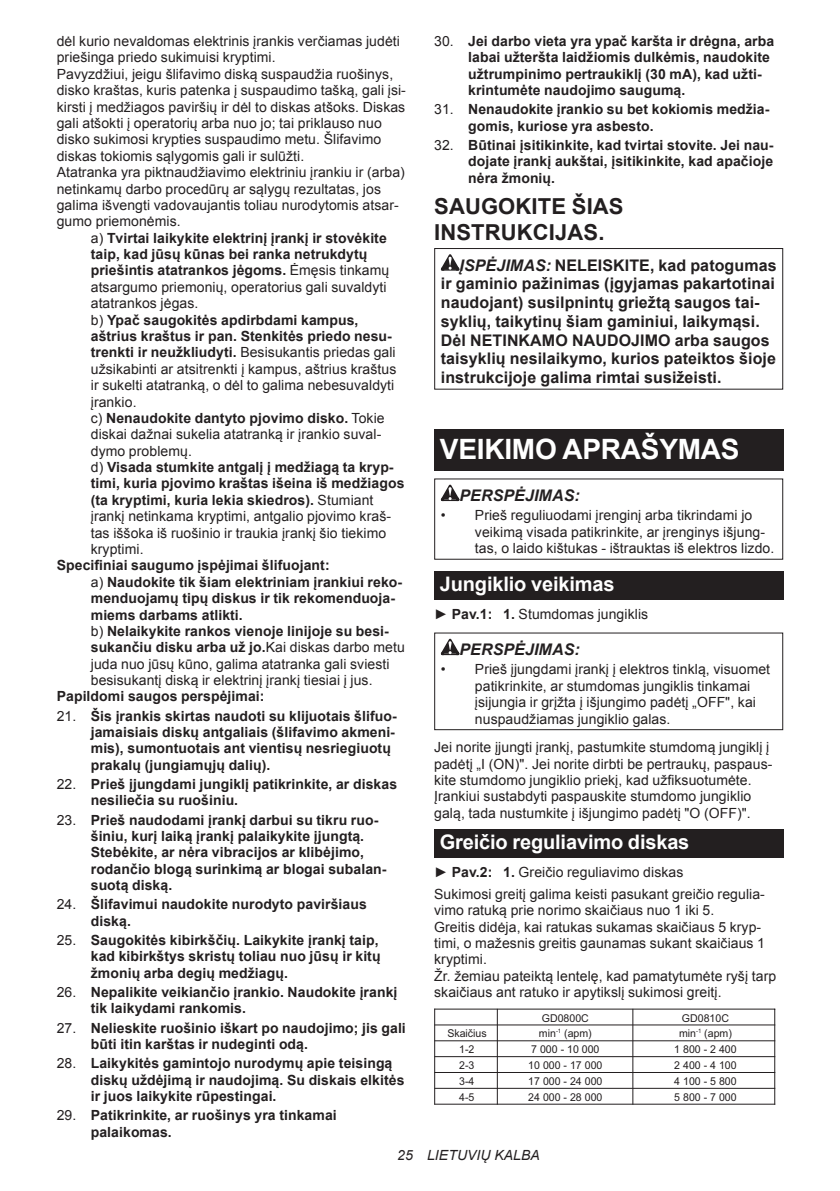
<style>
.page{position:relative;width:840px;height:1191px;background:#fff}
.page>*{position:absolute;margin:0;border:0;box-sizing:border-box;transform-origin:0 0}
.t1{font:700 28px "Arial";letter-spacing:-.01em;color:#fff}
.t2{font:700 22px/25.8px "Arial";letter-spacing:.005em;color:#231f20}
.t3{font:700 20px "Arial";letter-spacing:-.01em;color:#fff}
.t4{font:700 16px/18.8px "Arial";letter-spacing:.005em;color:#231f20}
.t5{font:italic 700 16px "Arial";letter-spacing:.005em;color:#231f20}
.t6{font:14px/16.4px "Arial";letter-spacing:.005em;color:#231f20}
.t7{font:700 14px/16.4px "Arial";letter-spacing:.005em;color:#231f20}
.t8{font:italic 14px "Arial";letter-spacing:.005em;color:#231f20}
.t9{font:10.8px "Arial";color:#231f20}
.s1{font-weight:700}
.s2{font-weight:400}
.s3{font-style:italic}
</style>
<div class="page">
<svg style="left:440px;top:254px;width:19px;height:17px"></svg>
<div style="left:434px;top:248px;width:348px;height:142px;border:1px solid #231f20"></div>
<div style="left:434px;top:429px;width:348px;height:41px;background:#231f20"></div>
<svg style="left:440px;top:485px;width:19px;height:16px"></svg>
<div style="left:434px;top:478px;width:348px;height:82px;border:1px solid #231f20"></div>
<div style="left:434px;top:571px;width:348px;height:28px;background:#231f20"></div>
<svg style="left:440px;top:639px;width:19px;height:16px"></svg>
<div style="left:434px;top:632px;width:348px;height:98px;border:1px solid #231f20"></div>
<div style="left:434px;top:829px;width:348px;height:28px;background:#231f20"></div>
<hr style="left:434px;top:1009px;width:1px;height:95px;background:#231f20">
<hr style="left:773px;top:1009px;width:1px;height:95px;background:#231f20">
<hr style="left:434px;top:1008px;width:340px;height:1px;background:#231f20">
<hr style="left:434px;top:1024px;width:340px;height:1px;background:#231f20">
<hr style="left:434px;top:1040px;width:340px;height:1px;background:#231f20">
<hr style="left:434px;top:1056px;width:340px;height:1px;background:#231f20">
<hr style="left:434px;top:1072px;width:340px;height:1px;background:#231f20">
<hr style="left:434px;top:1088px;width:340px;height:1px;background:#231f20">
<hr style="left:434px;top:1103px;width:340px;height:1px;background:#231f20">
<hr style="left:632px;top:1009px;width:1px;height:95px;background:#231f20">
<hr style="left:496px;top:1009px;width:1px;height:95px;background:#231f20">
<p class="t6" style="left:57px;top:33px;width:350px">dėl kurio nevaldomas elektrinis įrankis verčiamas judėti priešinga priedo sukimuisi kryptimi.<br>Pavyzdžiui, jeigu šlifavimo diską suspaudžia ruošinys, disko kraštas, kuris patenka į suspaudimo tašką, gali įsi&shy;kirsti į medžiagos paviršių ir dėl to diskas atšoks. Diskas gali atšokti į operatorių arba nuo jo; tai priklauso nuo disko sukimosi krypties suspaudimo metu. Šlifavimo diskas tokiomis sąlygomis gali ir sulūžti.<br>Atatranka yra piktnaudžiavimo elektriniu įrankiu ir (arba) netinkamų darbo procedūrų ar sąlygų rezultatas, jos galima išvengti vadovaujantis toliau nurodytomis atsar&shy;gumo priemonėmis.</p>
<p class="t6" style="left:91px;top:230px;width:315px">a) <span class="s1">Tvirtai laikykite elektrinį įrankį ir stovėkite taip, kad jūsų kūnas bei ranka netrukdytų priešintis atatrankos jėgoms.</span> Ėmęsis tinkamų atsargumo priemonių, operatorius gali suvaldyti atatrankos jėgas.<br>b) <span class="s1">Ypač saugokitės apdirbdami kampus, aštrius kraštus ir pan. Stenkitės priedo nesu&shy;trenkti ir neužkliudyti.</span> Besisukantis priedas gali užsikabinti ar atsitrenkti į kampus, aštrius kraštus ir sukelti atatranką, o dėl to galima nebesuvaldyti įrankio.<br>c) <span class="s1">Nenaudokite dantyto pjovimo disko.</span> Tokie diskai dažnai sukelia atatranką ir įrankio suval&shy;dymo problemų.<br>d) <span class="s1">Visada stumkite antgalį į medžiagą ta kryp&shy;timi, kuria pjovimo kraštas išeina iš medžiagos (ta kryptimi, kuria lekia skiedros).</span> Stumiant įrankį netinkama kryptimi, antgalio pjovimo kraš&shy;tas iššoka iš ruošinio ir traukia įrankį šio tiekimo kryptimi.</p>
<p class="t7" style="left:91px;top:558px;width:315px;text-indent:-34px">Specifiniai saugumo įspėjimai šlifuojant:<br><span class="s2">a)</span> Naudokite tik šiam elektriniam įrankiui reko&shy;menduojamų tipų diskus ir tik rekomenduoja&shy;miems darbams atlikti.<br><span class="s2">b)</span> Nelaikykite rankos vienoje linijoje su besi&shy;sukančiu disku arba už jo.<span class="s2">Kai diskas darbo metu juda nuo jūsų kūno, galima atatranka gali sviesti besisukantį diską ir elektrinį įrankį tiesiai į jus.</span></p>
<p class="t7" style="left:57px;top:689px;width:209px">Papildomi saugos perspėjimai:</p>
<p class="t7" style="left:91px;top:708px;width:307px;text-indent:-34px"><span class="s2">21.</span> Šis įrankis skirtas naudoti su klijuotais šlifuo&shy;jamaisiais diskų antgaliais (šlifavimo akmeni&shy;mis), sumontuotais ant vientisų nesriegiuotų prakalų (jungiamųjų dalių).</p>
<p class="t7" style="left:91px;top:776px;width:307px;text-indent:-34px"><span class="s2">22.</span> Prieš įjungdami jungiklį patikrinkite, ar diskas nesiliečia su ruošiniu.</p>
<p class="t7" style="left:91px;top:812px;width:297px;text-indent:-34px"><span class="s2">23.</span> Prieš naudodami įrankį darbui su tikru ruo&shy;šiniu, kurį laiką įrankį palaikykite įjungtą.<br>Stebėkite, ar nėra vibracijos ar klibėjimo, rodančio blogą surinkimą ar blogai subalan&shy;suotą diską.</p>
<p class="t7" style="left:91px;top:896px;width:277px;text-indent:-34px"><span class="s2">24.</span> Šlifavimui naudokite nurodyto paviršiaus diską.</p>
<p class="t7" style="left:91px;top:932px;width:291px;text-indent:-34px"><span class="s2">25.</span> Saugokitės kibirkščių. Laikykite įrankį taip, kad kibirkštys skristų toliau nuo jūsų ir kitų žmonių arba degių medžiagų.</p>
<p class="t7" style="left:91px;top:984px;width:308px;text-indent:-34px"><span class="s2">26.</span> Nepalikite veikiančio įrankio. Naudokite įrankį tik laikydami rankomis.</p>
<p class="t7" style="left:91px;top:1020px;width:316px;text-indent:-34px"><span class="s2">27.</span> Nelieskite ruošinio iškart po naudojimo; jis gali būti itin karštas ir nudeginti odą.</p>
<p class="t7" style="left:91px;top:1055px;width:315px;text-indent:-34px"><span class="s2">28.</span> Laikykitės gamintojo nurodymų apie teisingą diskų uždėjimą ir naudojimą. Su diskais elkitės ir juos laikykite rūpestingai.</p>
<p class="t7" style="left:91px;top:1107px;width:247px;text-indent:-34px"><span class="s2">29.</span> Patikrinkite, ar ruošinys yra tinkamai palaikomas.</p>
<p class="t7" style="left:468px;top:33px;width:307px;text-indent:-34px"><span class="s2">30.</span> Jei darbo vieta yra ypač karšta ir drėgna, arba labai užteršta laidžiomis dulkėmis, naudokite užtrumpinimo pertraukiklį (30 mA), kad užti&shy;krintumėte naudojimo saugumą.</p>
<p class="t7" style="left:468px;top:102px;width:302px;text-indent:-34px"><span class="s2">31.</span> Nenaudokite įrankio su bet kokiomis medžia&shy;gomis, kuriose yra asbesto.</p>
<p class="t7" style="left:468px;top:137px;width:306px;text-align:justify;text-indent:-34px"><span class="s2">32.</span> Būtinai įsitikinkite, kad tvirtai stovite. Jei nau&shy;dojate įrankį aukštai, įsitikinkite, kad apačioje nėra žmonių.</p>
<h2 class="t2" style="left:434px;top:194px;width:191px">SAUGOKITE ŠIAS<br>INSTRUKCIJAS.</h2>
<p class="t4" style="left:440px;top:256px;width:337px;text-indent:19px"><span class="s3">ĮSPĖJIMAS:</span> NELEISKITE, kad patogumas ir gaminio pažinimas (įgyjamas pakartotinai naudojant) susilpnintų griežtą saugos tai&shy;syklių, taikytinų šiam gaminiui, laikymąsi.<br>Dėl NETINKAMO NAUDOJIMO arba saugos taisyklių nesilaikymo, kurios pateiktos šioje instrukcijoje galima rimtai susižeisti.</p>
<h1 class="t1" style="left:439px;top:430px;width:301px">VEIKIMO APRAŠYMAS</h1>
<p class="t5" style="left:459px;top:485px;width:122px">PERSPĖJIMAS:</p>
<p class="t6" style="left:474px;top:507px;width:301px;text-indent:-34px">• Prieš reguliuodami įrenginį arba tikrindami jo veikimą visada patikrinkite, ar įrenginys išjung&shy;tas, o laido kištukas - ištrauktas iš elektros lizdo.</p>
<h3 class="t3" style="left:439px;top:570px;width:176px">Jungiklio veikimas</h3>
<p class="t6" style="left:434px;top:606px;width:215px">► <span class="s1">Pav.1: 1.</span> Stumdomas jungiklis</p>
<p class="t5" style="left:459px;top:639px;width:122px">PERSPĖJIMAS:</p>
<p class="t6" style="left:474px;top:661px;width:296px;text-indent:-34px">• Prieš įjungdami įrankį į elektros tinklą, visuomet patikrinkite, ar stumdomas jungiklis tinkamai įsijungia ir grįžta į išjungimo padėtį „OFF", kai nuspaudžiamas jungiklio galas.</p>
<p class="t6" style="left:434px;top:739px;width:339px">Jei norite įjungti įrankį, pastumkite stumdomą jungiklį į padėtį „I (ON)". Jei norite dirbti be pertraukų, paspaus&shy;kite stumdomo jungiklio priekį, kad užfiksuotumėte.<br>Įrankiui sustabdyti paspauskite stumdomo jungiklio galą, tada nustumkite į išjungimo padėtį "O (OFF)".</p>
<h3 class="t3" style="left:439px;top:828px;width:251px">Greičio reguliavimo diskas</h3>
<p class="t6" style="left:434px;top:861px;width:332px;line-height:22px">► <span class="s1">Pav.2: 1.</span> Greičio reguliavimo diskas<br>Sukimosi greitį galima keisti pasukant greičio regulia-</p>
<p class="t6" style="left:434px;top:902px;width:343px">vimo ratuką prie norimo skaičiaus nuo 1 iki 5.<br>Greitis didėja, kai ratukas sukamas skaičiaus 5 kryp&shy;timi, o mažesnis greitis gaunamas sukant skaičiaus 1 kryptimi.<br>Žr. žemiau pateiktą lentelę, kad pamatytumėte ryšį tarp skaičiaus ant ratuko ir apytikslį sukimosi greitį.</p>
<p class="t9" style="left:541px;top:1010px;width:48px">GD0800C</p>
<p class="t9" style="left:681px;top:1010px;width:48px">GD0810C</p>
<p class="t9" style="left:447px;top:1026px;width:41px">Skaičius</p>
<p class="t9" style="left:538px;top:1026px;width:54px">min<sup>-1</sup> (apm)</p>
<p class="t9" style="left:459px;top:1042px;width:17px">1-2</p>
<p class="t9" style="left:531px;top:1042px;width:70px">7 000 - 10 000</p>
<p class="t9" style="left:674px;top:1042px;width:64px">1 800 - 2 400</p>
<p class="t9" style="left:459px;top:1058px;width:17px">2-3</p>
<p class="t9" style="left:528px;top:1058px;width:76px">10 000 - 17 000</p>
<p class="t9" style="left:674px;top:1058px;width:64px">2 400 - 4 100</p>
<p class="t9" style="left:459px;top:1074px;width:17px">3-4</p>
<p class="t9" style="left:528px;top:1074px;width:76px">17 000 - 24 000</p>
<p class="t9" style="left:674px;top:1074px;width:64px">4 100 - 5 800</p>
<p class="t9" style="left:459px;top:1090px;width:17px">4-5</p>
<p class="t9" style="left:528px;top:1090px;width:76px">24 000 - 28 000</p>
<p class="t9" style="left:674px;top:1090px;width:64px">5 800 - 7 000</p>
<p class="t9" style="left:678px;top:1026px;width:54px">min<sup>-1</sup> (apm)</p>
<p class="t8" style="left:397px;top:1146px;width:144px">25 LIETUVIŲ KALBA</p>
</div>
